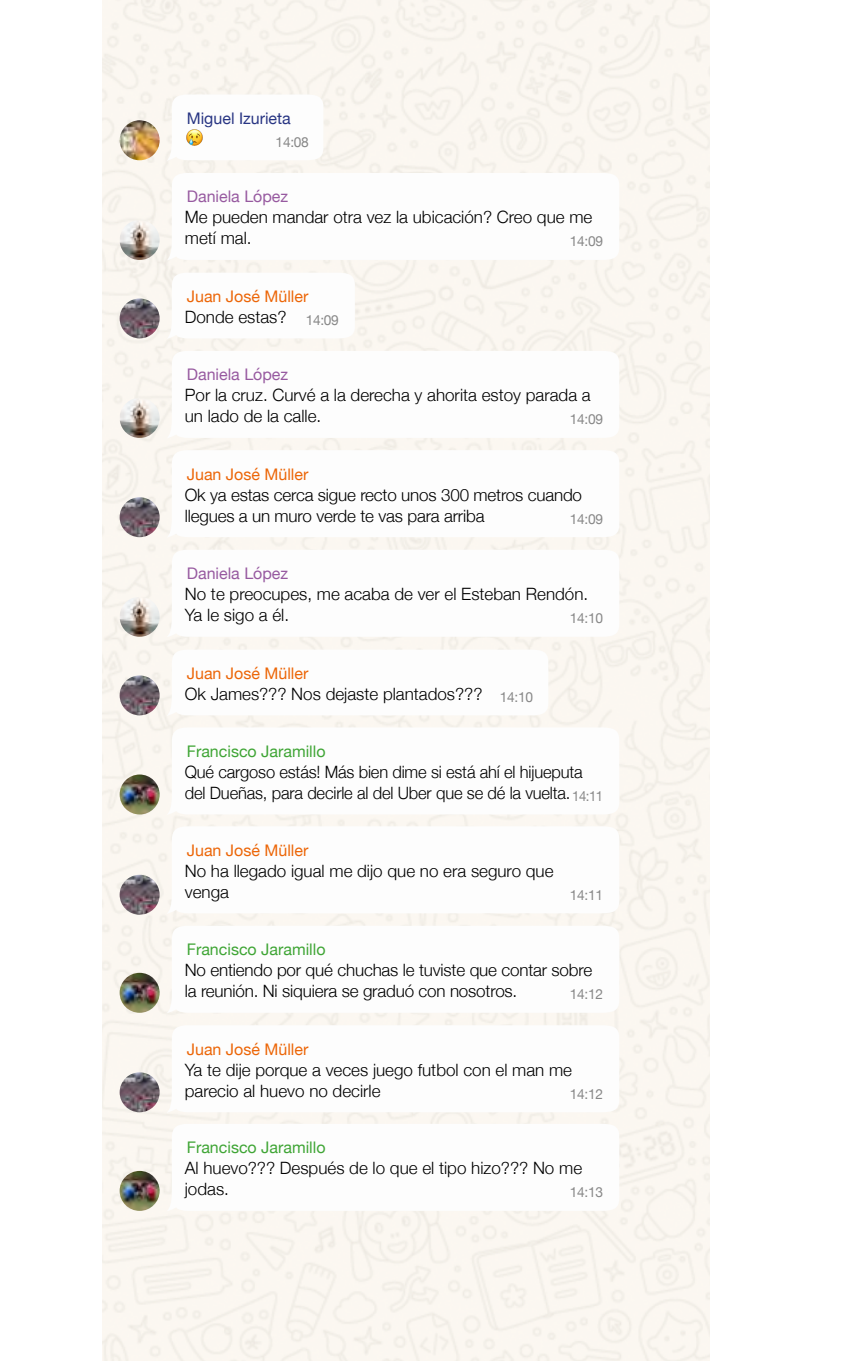
<style>
.page{position:relative;width:851px;height:1361px;background:#fff}
.page>*{position:absolute;margin:0;border:0;box-sizing:border-box;transform-origin:0 0}
.t1{font:300 17px/21px "Helvetica Neue";color:#000}
.t2{font:16px "Helvetica Neue";color:#ec6608}
.t3{font:16px "Helvetica Neue";color:#3fa535}
.t4{font:16px "Helvetica Neue";color:#975aa0}
.t5{font:16px "Helvetica Neue";color:#283583}
.t6{font:14px "Helvetica Neue";letter-spacing:-.02em;color:#878787}
</style>
<div class="page">
<img style="left:102px;top:0;width:607px;height:1361px">
<img style="left:120px;top:120px;width:40px;height:40px;border-radius:20px">
<img style="left:120px;top:220px;width:40px;height:40px">
<svg style="left:167px;top:173px;width:452px;height:87px"></svg>
<img style="left:120px;top:298px;width:40px;height:40px;border-radius:20px">
<svg style="left:167px;top:273px;width:188px;height:66px"></svg>
<img style="left:120px;top:398px;width:40px;height:40px">
<svg style="left:167px;top:351px;width:452px;height:87px"></svg>
<img style="left:120px;top:497px;width:40px;height:40px;border-radius:20px">
<svg style="left:167px;top:450px;width:452px;height:88px"></svg>
<img style="left:120px;top:597px;width:40px;height:40px">
<svg style="left:167px;top:550px;width:452px;height:87px"></svg>
<img style="left:120px;top:675px;width:40px;height:40px;border-radius:20px">
<svg style="left:167px;top:649px;width:381px;height:67px"></svg>
<img style="left:120px;top:774px;width:40px;height:40px;border-radius:20px">
<svg style="left:167px;top:727px;width:452px;height:88px"></svg>
<img style="left:120px;top:875px;width:40px;height:40px;border-radius:20px">
<svg style="left:167px;top:826px;width:452px;height:88px"></svg>
<img style="left:120px;top:973px;width:40px;height:40px;border-radius:20px">
<svg style="left:167px;top:926px;width:452px;height:87px"></svg>
<img style="left:120px;top:1072px;width:40px;height:40px;border-radius:20px">
<svg style="left:167px;top:1025px;width:452px;height:88px"></svg>
<img style="left:120px;top:1171px;width:40px;height:40px;border-radius:20px">
<svg style="left:167px;top:1124px;width:452px;height:87px"></svg>
<svg style="left:167px;top:94px;width:156px;height:67px"></svg>
<p class="t5" style="left:187px;top:107px;width:105px">Miguel Izurieta</p>
<p class="t6" style="left:275px;top:132px;width:35px">14:08</p>
<p class="t4" style="left:187px;top:185px;width:103px">Daniela López</p>
<p class="t1" style="left:185px;top:206px;width:409px">Me pueden mandar otra vez la ubicación? Creo que me metí mal.</p>
<p class="t6" style="left:569px;top:231px;width:35px">14:09</p>
<p class="t2" style="left:187px;top:285px;width:123px">Juan José Müller</p>
<p class="t1" style="left:185px;top:305px;width:156px">Donde estas? <sub>14:09</sub></p>
<p class="t4" style="left:187px;top:363px;width:103px">Daniela López</p>
<p class="t1" style="left:185px;top:383px;width:407px">Por la cruz. Curvé a la derecha y ahorita estoy parada a un lado de la calle.</p>
<p class="t6" style="left:569px;top:409px;width:35px">14:09</p>
<p class="t2" style="left:187px;top:462px;width:123px">Juan José Müller</p>
<p class="t1" style="left:185px;top:483px;width:398px">Ok ya estas cerca sigue recto unos 300 metros cuando llegues a un muro verde te vas para arriba</p>
<p class="t6" style="left:569px;top:508px;width:35px">14:09</p>
<p class="t4" style="left:187px;top:562px;width:103px">Daniela López</p>
<p class="t1" style="left:185px;top:582px;width:405px">No te preocupes, me acaba de ver el Esteban Rendón.<br>Ya le sigo a él.</p>
<p class="t6" style="left:569px;top:608px;width:35px">14:10</p>
<p class="t2" style="left:187px;top:662px;width:123px">Juan José Müller</p>
<p class="t1" style="left:185px;top:682px;width:350px">Ok James??? Nos dejaste plantados??? <sub>14:10</sub></p>
<p class="t3" style="left:187px;top:739px;width:140px">Francisco Jaramillo</p>
<p class="t1" style="left:185px;top:760px;width:420px">Qué cargoso estás! Más bien dime si está ahí el hijueputa del Dueñas, para decirle al del Uber que se dé la vuelta.<sub>14:11</sub></p>
<p class="t2" style="left:187px;top:838px;width:123px">Juan José Müller</p>
<p class="t1" style="left:185px;top:859px;width:370px">No ha llegado igual me dijo que no era seguro que venga</p>
<p class="t6" style="left:569px;top:884px;width:35px">14:11</p>
<p class="t3" style="left:187px;top:938px;width:140px">Francisco Jaramillo</p>
<p class="t1" style="left:185px;top:958px;width:409px">No entiendo por qué chuchas le tuviste que contar sobre la reunión. Ni siquiera se graduó con nosotros.</p>
<p class="t6" style="left:569px;top:984px;width:35px">14:12</p>
<p class="t2" style="left:187px;top:1037px;width:123px">Juan José Müller</p>
<p class="t1" style="left:185px;top:1058px;width:389px">Ya te dije porque a veces juego futbol con el man me parecio al huevo no decirle</p>
<p class="t6" style="left:569px;top:1083px;width:35px">14:12</p>
<p class="t3" style="left:187px;top:1136px;width:140px">Francisco Jaramillo</p>
<p class="t1" style="left:185px;top:1156px;width:399px">Al huevo??? Después de lo que el tipo hizo??? No me jodas.</p>
<p class="t6" style="left:569px;top:1182px;width:35px">14:13</p>
</div>
